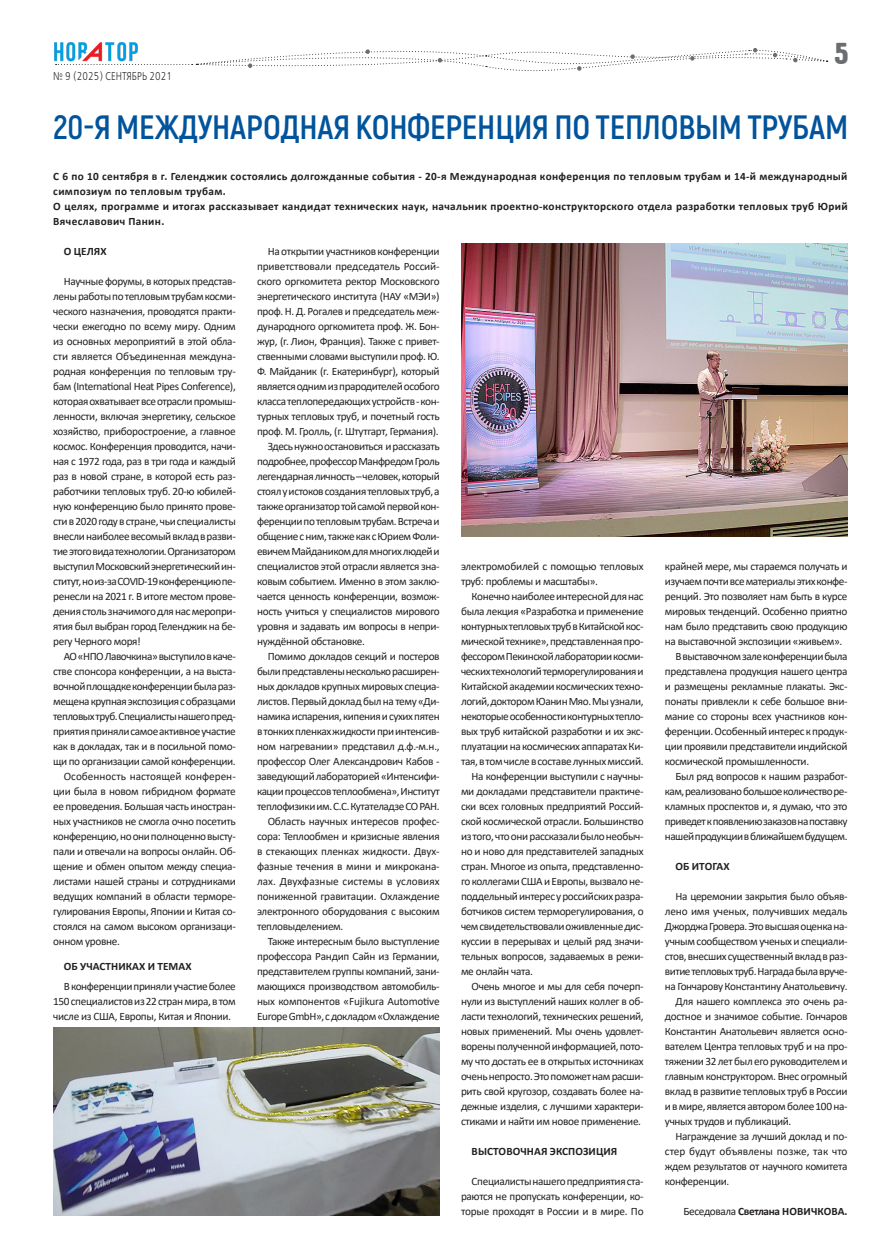
<style>
.page{position:relative;width:883px;height:1251px;background:#fff}
.page>*{position:absolute;margin:0;border:0;box-sizing:border-box;transform-origin:0 0}
.Заголовок_4{font:700 33.75px "Akrobat";letter-spacing:-.005em;color:#01549c}
.загловок_3{font:30.12px "Hermes CTT";color:#6c6d70;scale:1.05 1}
.t1{font:11.25px/15px "Calibri";letter-spacing:-.03em;color:#231f20;text-align:justify}
.t2{font:700 11.25px/15px "Calibri";letter-spacing:.03em;color:#231f20}
.t3{font:700 11.25px "Calibri";letter-spacing:.01em;color:#231f20}
.t4{font:700 11.25px "Calibri";letter-spacing:-.015em;color:#231f20}
.заголовок_панорамы{font:11.25px "Free Set C";letter-spacing:.01em;color:#231f20;scale:.8 1}
.s1{font-weight:400}
</style>
<div class="page">
<svg style="left:141px;top:48px;width:686px;height:23px"></svg>
<img style="left:54px;top:42px;width:85px;height:23px">
<img style="left:461px;top:244px;width:386px;height:293px">
<img style="left:53px;top:1027px;width:386px;height:188px">
<p class="заголовок_панорамы" style="left:53px;top:69px;width:150px">№ 9 (2025) СЕНТЯБРЬ 2021</p>
<p class="загловок_3" style="left:833px;top:37px;width:15px">5</p>
<p class="Заголовок_4" style="left:53px;top:106px;width:796px">20-Я МЕЖДУНАРОДНАЯ КОНФЕРЕНЦИЯ ПО ТЕПЛОВЫМ ТРУБАМ</p>
<p class="t2" style="left:53px;top:169px;width:795px">С 6 по 10 сентября в г. Геленджик состоялись долгожданные события - 20-я Международная конференция по тепловым трубам и 14-й международный симпозиум по тепловым трубам.</p>
<p class="t2" style="left:53px;top:199px;width:795px">О целях, программе и итогах рассказывает кандидат технических наук, начальник проектно-конструкторского отдела разработки тепловых труб Юрий<br>Вячеславович Панин.</p>
<p class="t2" style="left:64px;top:244px;width:44px">О ЦЕЛЯХ</p>
<p class="t1" style="left:53px;top:273px;width:184px;text-indent:11px">Научные форумы, в которых представ&shy;лены работы по тепловым трубам косми&shy;ческого назначения, проводятся практи&shy;чески ежегодно по всему миру. Одним из основных мероприятий в этой обла&shy;сти является Объединенная междуна&shy;родная конференция по тепловым тру&shy;бам (International Heat Pipes Conference), которая охватывает все отрасли промыш&shy;ленности, включая энергетику, сельское хозяйство, приборостроение, а главное космос. Конференция проводится, начи&shy;ная с 1972 года, раз в три года и каждый раз в новой стране, в которой есть раз&shy;работчики тепловых труб. 20-ю юбилей&shy;ную конференцию было принято прове&shy;сти в 2020 году в стране, чьи специалисты внесли наиболее весомый вклад в разви&shy;тие этого вида технологии. Организатором выступил Московский энергетический ин&shy;ститут, но из-за COVID-19 конференцию пе&shy;ренесли на 2021 г. В итоге местом прове&shy;дения столь значимого для нас меропри&shy;ятия был выбран город Геленджик на бе&shy;регу Черного моря!</p>
<p class="t1" style="left:53px;top:648px;width:184px;text-indent:11px">АО «НПО Лавочкина» выступило в каче&shy;стве спонсора конференции, а на выста&shy;вочной площадке конференции была раз&shy;мещена крупная экспозиция с образцами тепловых труб. Специалисты нашего пред&shy;приятия приняли самое активное участие как в докладах, так и в посильной помо&shy;щи по организации самой конференции.</p>
<p class="t1" style="left:53px;top:768px;width:184px;text-indent:11px">Особенность настоящей конферен&shy;ции была в новом гибридном формате ее проведения. Большая часть иностран&shy;ных участников не смогла очно посетить конференцию, но они полноценно высту&shy;пали и отвечали на вопросы онлайн. Об&shy;щение и обмен опытом между специа&shy;листами нашей страны и сотрудниками ведущих компаний в области терморе&shy;гулирования Европы, Японии и Китая со&shy;стоялся на самом высоком организаци&shy;онном уровне.</p>
<p class="t3" style="left:64px;top:958px;width:129px">ОБ УЧАСТНИКАХ И ТЕМАХ</p>
<p class="t1" style="left:53px;top:978px;width:184px;text-indent:11px">В конференции приняли участие более 150 специалистов из 22 стран мира, в том числе из США, Европы, Китая и Японии.</p>
<p class="t1" style="left:257px;top:243px;width:184px;text-indent:11px">На открытии участников конференции приветствовали председатель Россий&shy;ского оргкомитета ректор Московского энергетического института (НАУ «МЭИ») проф. Н. Д. Рогалев и председатель меж&shy;дународного оргкомитета проф. Ж. Бон&shy;жур, (г. Лион, Франция). Также с привет&shy;ственными словами выступили проф. Ю.<br>Ф. Майданик (г. Екатеринбург), который является одним из прародителей особого класса теплопередающих устройств - кон&shy;турных тепловых труб, и почетный гость проф. М. Гролль, (г. Штутгарт, Германия).</p>
<p class="t1" style="left:257px;top:438px;width:184px;text-indent:11px">Здесь нужно остановиться и рассказать подробнее, профессор Манфредом Гроль легендарная личность – человек, который стоял у истоков создания тепловых труб, а также организатор той самой первой кон&shy;ференции по тепловым трубам. Встреча и общение с ним, также как с Юрием Фоли&shy;евичем Майдаником для многих людей и специалистов этой отрасли является зна&shy;ковым событием. Именно в этом заклю&shy;чается ценность конференции, возмож&shy;ность учиться у специалистов мирового уровня и задавать им вопросы в непри&shy;нуждённой обстановке.</p>
<p class="t1" style="left:257px;top:648px;width:184px;text-indent:11px">Помимо докладов секций и постеров были представлены несколько расширен&shy;ных докладов крупных мировых специа&shy;листов. Первый доклад был на тему «Ди&shy;намика испарения, кипения и сухих пятен в тонких пленках жидкости при интенсив&shy;ном нагревании» представил д.ф.-м.н., профессор Олег Александрович Кабов - заведующий лабораторией «Интенсифи&shy;кации процессов теплообмена», Институт теплофизики им. С.С. Кутателадзе СО РАН.</p>
<p class="t1" style="left:257px;top:813px;width:184px;text-indent:11px">Область научных интересов профес&shy;сора: Теплообмен и кризисные явления в стекающих пленках жидкости. Двух&shy;фазные течения в мини и микрокана&shy;лах. Двухфазные системы в условиях пониженной гравитации. Охлаждение электронного оборудования с высоким тепловыделением.</p>
<p class="t1" style="left:257px;top:933px;width:184px;text-indent:11px">Также интересным было выступление профессора Рандип Сайн из Германии, представителем группы компаний, зани&shy;мающихся производством автомобиль&shy;ных компонентов «Fujikura Automotive Europe GmbH», с докладом «Охлаждение</p>
<p class="t1" style="left:461px;top:558px;width:184px">электромобилей с помощью тепловых труб: проблемы и масштабы».</p>
<p class="t1" style="left:461px;top:588px;width:184px;text-indent:11px">Конечно наиболее интересной для нас была лекция «Разработка и применение контурных тепловых труб в Китайской кос&shy;мической технике», представленная про&shy;фессором Пекинской лаборатории косми&shy;ческих технологий терморегулирования и Китайской академии космических техно&shy;логий, доктором Юанин Мяо. Мы узнали, некоторые особенности контурных тепло&shy;вых труб китайской разработки и их экс&shy;плуатации на космических аппаратах Ки&shy;тая, в том числе в составе лунных миссий.</p>
<p class="t1" style="left:461px;top:768px;width:184px;text-indent:11px">На конференции выступили с научны&shy;ми докладами представители практиче&shy;ски всех головных предприятий Россий&shy;ской космической отрасли. Большинство из того, что они рассказали было необыч&shy;но и ново для представителей западных стран. Многое из опыта, представленно&shy;го коллегами США и Европы, вызвало не&shy;поддельный интерес у российских разра&shy;ботчиков систем терморегулирования, о чем свидетельствовали оживленные дис&shy;куссии в перерывах и целый ряд значи&shy;тельных вопросов, задаваемых в режи&shy;ме онлайн чата.</p>
<p class="t1" style="left:461px;top:978px;width:184px;text-indent:11px">Очень многое и мы для себя почерп&shy;нули из выступлений наших коллег в об&shy;ласти технологий, технических решений, новых применений. Мы очень удовлет&shy;ворены полученной информацией, пото&shy;му что достать ее в открытых источниках очень непросто. Это поможет нам расши&shy;рить свой кругозор, создавать более на&shy;дежные изделия, с лучшими характери&shy;стиками и найти им новое применение.</p>
<p class="t3" style="left:471px;top:1143px;width:147px">ВЫСТОВОЧНАЯ ЭКСПОЗИЦИЯ</p>
<p class="t1" style="left:461px;top:1173px;width:184px;text-indent:11px">Специалисты нашего предприятия ста&shy;раются не пропускать конференции, ко&shy;торые проходят в России и в мире. По</p>
<p class="t1" style="left:664px;top:558px;width:184px">крайней мере, мы стараемся получать и изучаем почти все материалы этих конфе&shy;ренций. Это позволяет нам быть в курсе мировых тенденций. Особенно приятно нам было представить свою продукцию на выставочной экспозиции «живьем».</p>
<p class="t1" style="left:664px;top:648px;width:184px;text-indent:11px">В выставочном зале конференции была представлена продукция нашего центра и размещены рекламные плакаты. Экс&shy;понаты привлекли к себе большое вни&shy;мание со стороны всех участников кон&shy;ференции. Особенный интерес к продук&shy;ции проявили представители индийской космической промышленности.</p>
<p class="t1" style="left:664px;top:768px;width:184px;text-indent:11px">Был ряд вопросов к нашим разработ&shy;кам, реализовано большое количество ре&shy;кламных проспектов и, я думаю, что это приведет к появлению заказов на поставку нашей продукции в ближайшем будущем.</p>
<p class="t3" style="left:675px;top:858px;width:56px">ОБ ИТОГАХ</p>
<p class="t1" style="left:664px;top:888px;width:184px;text-indent:11px">На церемонии закрытия было объяв&shy;лено имя ученых, получивших медаль Джорджа Гровера. Это высшая оценка на&shy;учным сообществом ученых и специали&shy;стов, внесших существенный вклад в раз&shy;витие тепловых труб. Награда была вруче&shy;на Гончарову Константину Анатольевичу.</p>
<p class="t1" style="left:664px;top:993px;width:184px;text-indent:11px">Для нашего комплекса это очень ра&shy;достное и значимое событие. Гончаров Константин Анатольевич является осно&shy;вателем Центра тепловых труб и на про&shy;тяжении 32 лет был его руководителем и главным конструктором. Внес огромный вклад в развитие тепловых труб в России и в мире, является автором более 100 на&shy;учных трудов и публикаций.</p>
<p class="t1" style="left:664px;top:1128px;width:184px;text-indent:11px">Награждение за лучший доклад и по&shy;стер будут объявлены позже, так что ждем результатов от научного комитета конференции.</p>
<p class="t4" style="left:683px;top:1203px;width:165px"><span class="s1">Беседовала</span> Светлана НОВИЧКОВА.</p>
</div>
